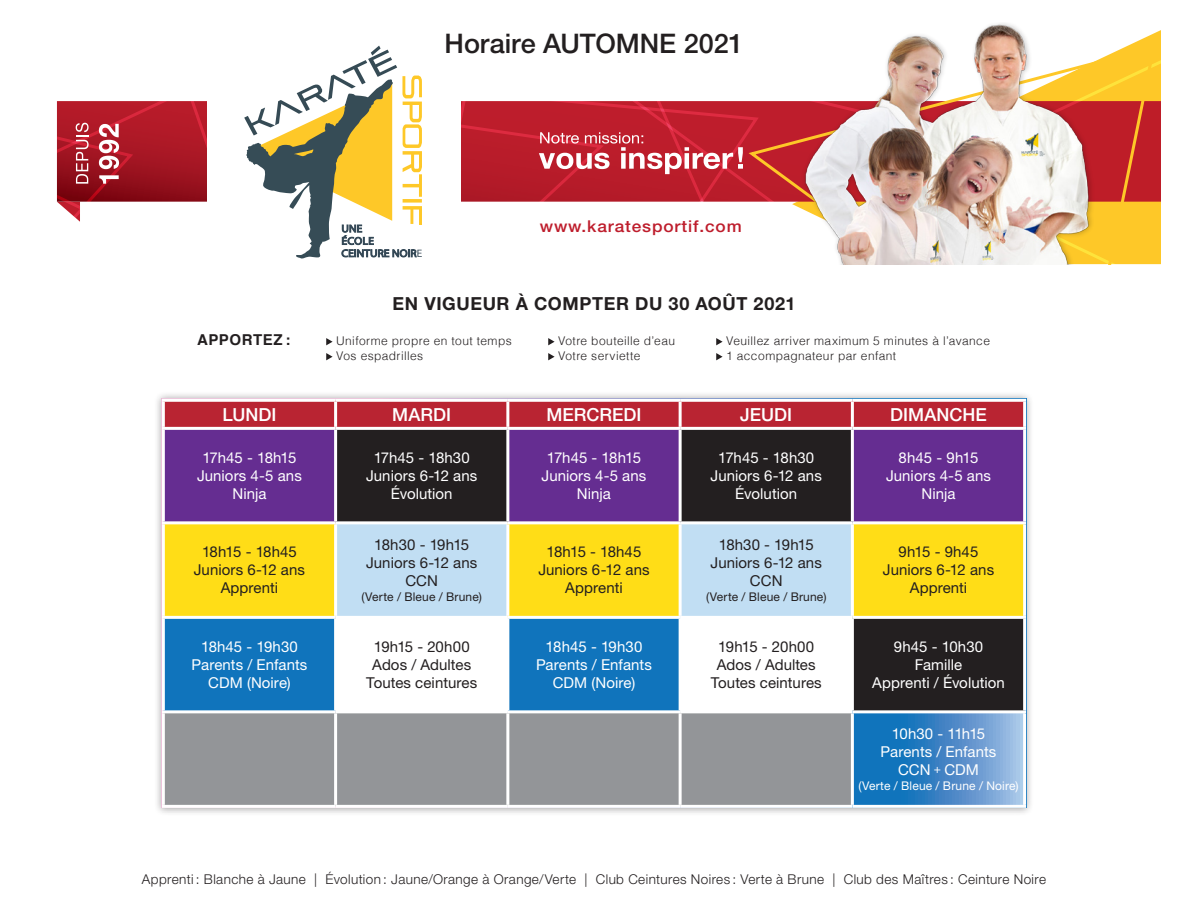
<style>
.page{position:relative;width:1188px;height:918px;background:#fff}
.page>*{position:absolute;margin:0;border:0;box-sizing:border-box;transform-origin:0 0}
.t1{font:500 27px "Helvetica Neue LT Std";color:#231f20}
.t2{font:500 18px "Helvetica Neue LT Std";color:#fff}
.t3{font:700 18px "Helvetica Neue LT Std";letter-spacing:.035em;color:#231f20}
.t4{font:500 16.35px "Helvetica Neue LT Std";letter-spacing:.05em;color:#be1d2c;scale:1.06 1}
.t5{font:15px/18px "Helvetica Neue LT Std";letter-spacing:.005em;color:#fff;text-align:center}
.t6{font:15px/18px "Helvetica Neue LT Std";letter-spacing:.005em;color:#231f20;text-align:center}
.t7{font:700 15px "Helvetica";letter-spacing:.035em;color:#231f20}
.t8{font:300 13.5px "Helvetica Neue LT Std";letter-spacing:.03em;color:#231f20}
.t9{font:300 12px "Helvetica";letter-spacing:.035em;color:#231f20}
.t10{font:12px "Helvetica Neue LT Std";letter-spacing:.015em;color:#231f20}
.t11{font:12px "Helvetica Neue LT Std";letter-spacing:.015em;color:#fff}
.s1{font-size:12px}
</style>
<div class="page">
<svg style="left:1134px;top:30px;width:27px;height:234px"></svg>
<svg style="left:604px;top:101px;width:33px;height:101px;background:#bc1e2d"></svg>
<svg style="left:461px;top:101px;width:143px;height:101px;background:#ba1d2b"></svg>
<svg style="left:637px;top:101px;width:111px;height:101px;background:#bf1f2f"></svg>
<svg style="left:133px;top:101px;width:74px;height:101px;background:#a71724"></svg>
<svg style="left:748px;top:43px;width:410px;height:221px"></svg>
<img style="left:774px;top:23px;width:344px;height:241px">
<svg style="left:244px;top:46px;width:178px;height:213px"></svg>
<svg style="left:539px;top:132px;width:204px;height:42px"></svg>
<svg style="left:56px;top:101px;width:77px;height:121px"></svg>
<div style="left:154px;top:391px;width:880px;height:424px;background:#231f20;opacity:.4"></div>
<div style="left:165px;top:402px;width:858px;height:25px;background:#b92432"></div>
<div style="left:165px;top:430px;width:169px;height:91px;background:#652d91"></div>
<svg style="left:337px;top:430px;width:686px;height:280px;background:#3d244d"></svg>
<div style="left:165px;top:524px;width:858px;height:92px;background:#ffdd17"></div>
<div style="left:337px;top:524px;width:514px;height:92px;background:#c1def3"></div>
<div style="left:508px;top:523px;width:172px;height:94px;background:#ffdd17"></div>
<div style="left:165px;top:619px;width:169px;height:91px;background:#1074bc"></div>
<svg style="left:337px;top:619px;width:514px;height:91px"></svg>
<div style="left:165px;top:713px;width:686px;height:92px;background:#939598"></div>
<svg style="left:854px;top:713px;width:169px;height:92px;background:#458bc8"></svg>
<hr style="left:162px;top:399px;width:174px;height:3px;background:#fff">
<hr style="left:162px;top:402px;width:3px;height:25px;background:#fff">
<hr style="left:336px;top:399px;width:172px;height:3px;background:#fff">
<hr style="left:334px;top:402px;width:3px;height:25px;background:#fff">
<hr style="left:508px;top:399px;width:172px;height:3px;background:#fff">
<hr style="left:506px;top:402px;width:3px;height:25px;background:#fff">
<hr style="left:680px;top:399px;width:172px;height:3px;background:#fff">
<hr style="left:679px;top:402px;width:3px;height:25px;background:#fff">
<hr style="left:852px;top:399px;width:174px;height:3px;background:#fff">
<hr style="left:851px;top:402px;width:3px;height:25px;background:#fff">
<hr style="left:1023px;top:402px;width:3px;height:25px;background:#fff">
<hr style="left:162px;top:427px;width:174px;height:3px;background:#fff">
<hr style="left:162px;top:430px;width:3px;height:91px;background:#fff">
<hr style="left:336px;top:427px;width:172px;height:3px;background:#fff">
<hr style="left:334px;top:430px;width:3px;height:91px;background:#fff">
<hr style="left:508px;top:427px;width:172px;height:3px;background:#fff">
<hr style="left:506px;top:430px;width:3px;height:91px;background:#fff">
<hr style="left:680px;top:427px;width:172px;height:3px;background:#fff">
<hr style="left:679px;top:430px;width:3px;height:91px;background:#fff">
<hr style="left:852px;top:427px;width:174px;height:3px;background:#fff">
<hr style="left:851px;top:430px;width:3px;height:91px;background:#fff">
<hr style="left:1023px;top:430px;width:3px;height:91px;background:#fff">
<hr style="left:162px;top:521px;width:174px;height:3px;background:#fff">
<hr style="left:162px;top:524px;width:3px;height:92px;background:#fff">
<hr style="left:336px;top:521px;width:172px;height:3px;background:#fff">
<hr style="left:334px;top:524px;width:3px;height:92px;background:#fff">
<hr style="left:508px;top:521px;width:172px;height:3px;background:#fff">
<hr style="left:506px;top:524px;width:3px;height:92px;background:#fff">
<hr style="left:680px;top:521px;width:172px;height:3px;background:#fff">
<hr style="left:679px;top:524px;width:3px;height:92px;background:#fff">
<hr style="left:852px;top:521px;width:174px;height:3px;background:#fff">
<hr style="left:851px;top:524px;width:3px;height:92px;background:#fff">
<hr style="left:1023px;top:524px;width:3px;height:92px;background:#fff">
<hr style="left:162px;top:616px;width:174px;height:3px;background:#fff">
<hr style="left:162px;top:619px;width:3px;height:91px;background:#fff">
<hr style="left:336px;top:616px;width:172px;height:3px;background:#fff">
<hr style="left:334px;top:619px;width:3px;height:91px;background:#fff">
<hr style="left:508px;top:616px;width:172px;height:3px;background:#fff">
<hr style="left:506px;top:619px;width:3px;height:91px;background:#fff">
<hr style="left:680px;top:616px;width:172px;height:3px;background:#fff">
<hr style="left:679px;top:619px;width:3px;height:91px;background:#fff">
<hr style="left:852px;top:616px;width:174px;height:3px;background:#fff">
<hr style="left:851px;top:619px;width:3px;height:91px;background:#fff">
<hr style="left:1023px;top:619px;width:3px;height:91px;background:#fff">
<hr style="left:162px;top:710px;width:174px;height:3px;background:#fff">
<hr style="left:162px;top:713px;width:3px;height:92px;background:#fff">
<hr style="left:336px;top:710px;width:172px;height:3px;background:#fff">
<hr style="left:334px;top:713px;width:3px;height:92px;background:#fff">
<hr style="left:508px;top:710px;width:172px;height:3px;background:#fff">
<hr style="left:506px;top:713px;width:3px;height:92px;background:#fff">
<hr style="left:680px;top:710px;width:172px;height:3px;background:#fff">
<hr style="left:679px;top:713px;width:3px;height:92px;background:#fff">
<hr style="left:852px;top:710px;width:174px;height:3px;background:#fff">
<hr style="left:851px;top:713px;width:3px;height:92px;background:#fff">
<hr style="left:1023px;top:713px;width:3px;height:92px;background:#fff">
<hr style="left:162px;top:805px;width:174px;height:3px;background:#fff">
<hr style="left:336px;top:805px;width:172px;height:3px;background:#fff">
<hr style="left:508px;top:805px;width:172px;height:3px;background:#fff">
<hr style="left:680px;top:805px;width:172px;height:3px;background:#fff">
<hr style="left:852px;top:805px;width:174px;height:3px;background:#fff">
<svg style="left:326px;top:338px;width:7px;height:7px"></svg>
<svg style="left:548px;top:338px;width:7px;height:7px"></svg>
<svg style="left:716px;top:338px;width:7px;height:7px"></svg>
<svg style="left:326px;top:353px;width:7px;height:7px"></svg>
<svg style="left:548px;top:353px;width:7px;height:7px"></svg>
<svg style="left:716px;top:353px;width:7px;height:7px"></svg>
<h1 class="t1" style="left:445px;top:27px;width:300px">Horaire AUTOMNE 2021</h1>
<p class="t4" style="left:540px;top:216px;width:192px">www.karatesportif.com</p>
<p class="t3" style="left:393px;top:292px;width:404px">EN VIGUEUR À COMPTER DU 30 AOÛT 2021</p>
<p class="t7" style="left:197px;top:328px;width:95px">APPORTEZ :</p>
<p class="t9" style="left:336px;top:331px;width:177px">Uniforme propre en tout temps</p>
<p class="t9" style="left:558px;top:331px;width:118px">Votre bouteille d’eau</p>
<p class="t9" style="left:726px;top:331px;width:265px">Veuillez arriver maximum 5 minutes à l’avance</p>
<p class="t9" style="left:336px;top:346px;width:89px">Vos espadrilles</p>
<p class="t9" style="left:558px;top:346px;width:84px">Votre serviette</p>
<p class="t9" style="left:726px;top:346px;width:172px">1 accompagnateur par enfant</p>
<p class="t2" style="left:222px;top:404px;width:56px">LUNDI</p>
<p class="t2" style="left:392px;top:404px;width:60px">MARDI</p>
<p class="t2" style="left:546px;top:404px;width:97px">MERCREDI</p>
<p class="t2" style="left:740px;top:404px;width:53px">JEUDI</p>
<p class="t2" style="left:890px;top:404px;width:98px">DIMANCHE</p>
<p class="t5" style="left:197px;top:448px;width:106px">17h45 - 18h15<br>Juniors 4-5 ans<br>Ninja</p>
<p class="t5" style="left:366px;top:448px;width:113px">17h45 - 18h30<br>Juniors 6-12 ans<br>Évolution</p>
<p class="t5" style="left:542px;top:448px;width:106px">17h45 - 18h15<br>Juniors 4-5 ans<br>Ninja</p>
<p class="t5" style="left:711px;top:448px;width:113px">17h45 - 18h30<br>Juniors 6-12 ans<br>Évolution</p>
<p class="t5" style="left:886px;top:448px;width:106px">8h45 - 9h15<br>Juniors 4-5 ans<br>Ninja</p>
<p class="t6" style="left:194px;top:543px;width:113px">18h15 - 18h45<br>Juniors 6-12 ans<br>Apprenti</p>
<p class="t6" style="left:366px;top:536px;width:113px">18h30 - 19h15<br>Juniors 6-12 ans<br>CCN</p>
<p class="t10" style="left:362px;top:589px;width:122px">(Verte / Bleue / Brune)</p>
<p class="t6" style="left:538px;top:543px;width:113px">18h15 - 18h45<br>Juniors 6-12 ans<br>Apprenti</p>
<p class="t6" style="left:711px;top:536px;width:113px">18h30 - 19h15<br>Juniors 6-12 ans<br>CCN</p>
<p class="t10" style="left:706px;top:589px;width:122px">(Verte / Bleue / Brune)</p>
<p class="t6" style="left:883px;top:543px;width:113px">9h15 - 9h45<br>Juniors 6-12 ans<br>Apprenti</p>
<p class="t5" style="left:192px;top:637px;width:117px">18h45 - 19h30<br>Parents / Enfants<br>CDM (Noire)</p>
<p class="t6" style="left:366px;top:637px;width:112px">19h15 - 20h00<br>Ados / Adultes<br>Toutes ceintures</p>
<p class="t5" style="left:536px;top:637px;width:117px">18h45 - 19h30<br>Parents / Enfants<br>CDM (Noire)</p>
<p class="t6" style="left:711px;top:637px;width:112px">19h15 - 20h00<br>Ados / Adultes<br>Toutes ceintures</p>
<p class="t5" style="left:872px;top:637px;width:134px">9h45 - 10h30<br>Famille<br>Apprenti / Évolution</p>
<p class="t5" style="left:881px;top:725px;width:117px">10h30 - 11h15<br>Parents / Enfants<br>CCN <span class="s1">+</span> CDM</p>
<p class="t11" style="left:858px;top:778px;width:162px">(Verte / Bleue / Brune / Noire)</p>
<p class="t8" style="left:142px;top:871px;width:906px">Apprenti : Blanche à Jaune | Évolution : Jaune/Orange à Orange/Verte | Club Ceintures Noires : Verte à Brune | Club des Maîtres : Ceinture Noire</p>
</div>
